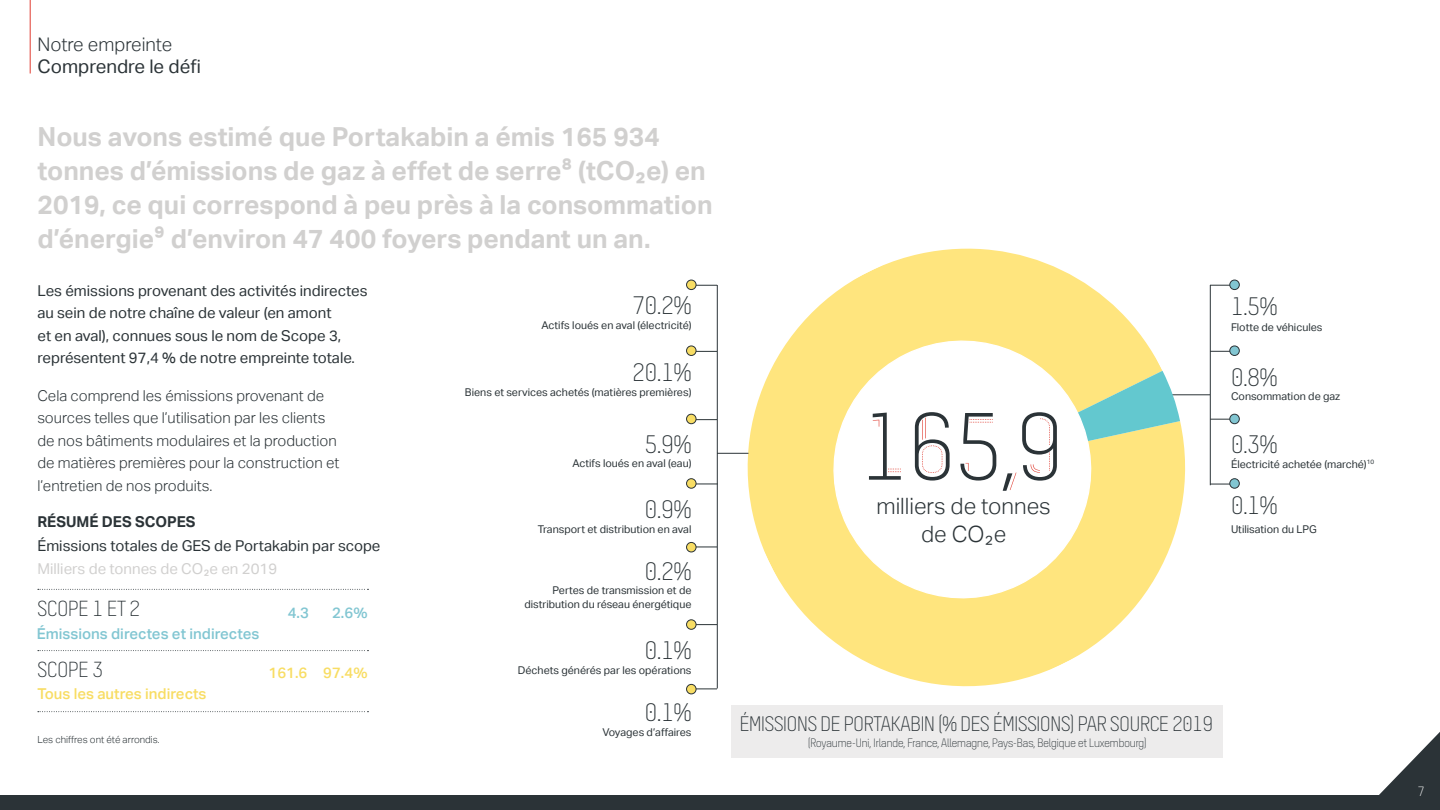
<style>
.page{position:relative;width:1440px;height:810px;background:#fff}
.page>*{position:absolute;margin:0;border:0;box-sizing:border-box;transform-origin:0 0}
.t1{font:85.5px "Modula Hero Part 1";color:#2b3337}
.t2{font:700 26.25px/33.8px "Aktiv Grotesk";color:#d1d0cf}
.t3{font:22.65px "Modula Text";color:#2b3337}
.t4{font:300 22.5px/27.8px "Aktiv Grotesk";color:#2b3337;text-align:center}
.t5{font:19.5px "Modula Text";color:#2b3337}
.t6{font:18.75px "Modula Hero Part 1";letter-spacing:-.01em;color:#2b3337}
.t7{font:18.75px "Aktiv Grotesk";color:#2b3337}
.t8{font:300 18.75px "Aktiv Grotesk";color:#2b3337}
.t9{font:15px/22.5px "Aktiv Grotesk";color:#2b3337}
.t10{font:300 15px/22.5px "Aktiv Grotesk";color:#2b3337}
.t11{font:500 15px "Aktiv Grotesk";color:#82c6d2}
.t12{font:500 15px "Aktiv Grotesk";color:#f8dd64}
.t13{font:15px "Aktiv Grotesk";color:#d1d0cf}
.t14{font:700 15px "Aktiv Grotesk";color:#2b3337}
.t15{font:12px "Modula Text";color:#fff}
.t16{font:10.88px "Modula Text";color:#2b3337}
.t17{font:10.73px/13.7px "Aktiv Grotesk";color:#2b3337;text-align:right}
.t18{font:300 9.75px "Aktiv Grotesk";color:#2b3337}
</style>
<div class="page">
<svg style="left:1379px;top:732px;width:61px;height:63px"></svg>
<hr style="left:30px;top:0;width:1px;height:74px;background:#e03c31">
<div style="left:0;top:795px;width:1440px;height:15px;background:#2b3337"></div>
<svg style="left:696px;top:419px;width:21px;height:1px"></svg>
<div style="left:687px;top:414px;width:9px;height:10px;background:#f8dd64;border-radius:50%"></div>
<div style="left:686px;top:414px;width:10px;height:10px;border:1px solid #2b3337;border-radius:50%"></div>
<svg style="left:38px;top:589px;width:331px;height:1px"></svg>
<svg style="left:38px;top:711px;width:331px;height:1px"></svg>
<div style="left:731px;top:705px;width:491px;height:53px;background:#edecec"></div>
<svg style="left:38px;top:650px;width:331px;height:1px"></svg>
<svg style="left:696px;top:285px;width:21px;height:1px"></svg>
<div style="left:687px;top:280px;width:9px;height:10px;background:#f8dd64;border-radius:50%"></div>
<div style="left:686px;top:280px;width:10px;height:10px;border:1px solid #2b3337;border-radius:50%"></div>
<svg style="left:696px;top:351px;width:21px;height:1px"></svg>
<div style="left:687px;top:346px;width:9px;height:9px;background:#f8dd64;border-radius:50%"></div>
<div style="left:686px;top:346px;width:10px;height:10px;border:1px solid #2b3337;border-radius:50%"></div>
<svg style="left:696px;top:484px;width:21px;height:1px"></svg>
<div style="left:687px;top:479px;width:9px;height:9px;background:#f8dd64;border-radius:50%"></div>
<div style="left:686px;top:478px;width:10px;height:11px;border:1px solid #2b3337;border-radius:50%"></div>
<svg style="left:696px;top:547px;width:21px;height:1px"></svg>
<div style="left:687px;top:542px;width:9px;height:10px;background:#f8dd64;border-radius:50%"></div>
<div style="left:686px;top:542px;width:10px;height:10px;border:1px solid #2b3337;border-radius:50%"></div>
<svg style="left:696px;top:624px;width:21px;height:1px"></svg>
<div style="left:687px;top:620px;width:9px;height:9px;background:#f8dd64;border-radius:50%"></div>
<div style="left:686px;top:620px;width:10px;height:10px;border:1px solid #2b3337;border-radius:50%"></div>
<hr style="left:1210px;top:285px;width:1px;height:200px;background:#2b3337">
<svg style="left:1210px;top:285px;width:20px;height:1px"></svg>
<div style="left:1230px;top:280px;width:9px;height:10px;background:#82c6d2;border-radius:50%"></div>
<div style="left:1230px;top:280px;width:10px;height:10px;border:1px solid #2b3337;border-radius:50%"></div>
<hr style="left:1159px;top:395px;width:51px;height:1px;background:#2b3337">
<svg style="left:727px;top:248px;width:479px;height:439px"></svg>
<svg style="left:1110px;top:371px;width:70px;height:96px;background:#b9d9a9"></svg>
<svg style="left:814px;top:321px;width:296px;height:295px"></svg>
<svg style="left:1211px;top:351px;width:19px;height:1px"></svg>
<svg style="left:1210px;top:419px;width:20px;height:1px"></svg>
<div style="left:1230px;top:346px;width:9px;height:9px;background:#82c6d2;border-radius:50%"></div>
<div style="left:1230px;top:346px;width:10px;height:10px;border:1px solid #2b3337;border-radius:50%"></div>
<div style="left:1230px;top:414px;width:9px;height:10px;background:#82c6d2;border-radius:50%"></div>
<div style="left:1230px;top:414px;width:10px;height:10px;border:1px solid #2b3337;border-radius:50%"></div>
<svg style="left:1210px;top:484px;width:20px;height:1px"></svg>
<div style="left:1230px;top:479px;width:9px;height:9px;background:#82c6d2;border-radius:50%"></div>
<div style="left:1230px;top:478px;width:10px;height:11px;border:1px solid #2b3337;border-radius:50%"></div>
<hr style="left:717px;top:285px;width:1px;height:403px;background:#2b3337">
<hr style="left:717px;top:453px;width:31px;height:1px;background:#2b3337">
<svg style="left:696px;top:689px;width:21px;height:1px"></svg>
<div style="left:687px;top:684px;width:9px;height:10px;background:#f8dd64;border-radius:50%"></div>
<div style="left:686px;top:684px;width:10px;height:10px;border:1px solid #2b3337;border-radius:50%"></div>
<p class="t8" style="left:38px;top:33px;width:136px">Notre empreinte</p>
<p class="t7" style="left:38px;top:56px;width:165px">Comprendre le défi</p>
<p class="t2" style="left:38px;top:120px;width:677px">Nous avons estimé que Portakabin a émis 165 934 tonnes d’émissions de gaz à effet de serre8 (tCO2e) en 2019, ce qui correspond à peu près à la consommation d’énergie9 d’environ 47 400 foyers pendant un an.</p>
<p class="t9" style="left:38px;top:279px;width:331px">Les émissions provenant des activités indirectes au sein de notre chaîne de valeur (en amont<br>et en aval), connues sous le nom de Scope 3, représentent 97,4 % de notre empreinte totale.</p>
<p class="t10" style="left:38px;top:384px;width:303px">Cela comprend les émissions provenant de sources telles que l’utilisation par les clients de nos bâtiments modulaires et la production de matières premières pour la construction et l’entretien de nos produits.</p>
<p class="t14" style="left:38px;top:513px;width:160px">RÉSUMÉ DES SCOPES</p>
<p class="t9" style="left:38px;top:534px;width:345px">Émissions totales de GES de Portakabin par scope</p>
<p class="t13" style="left:38px;top:560px;width:241px">Milliers de tonnes de CO2e en 2019</p>
<p class="t5" style="left:38px;top:596px;width:104px">SCOPE 1 ET 2</p>
<p class="t11" style="left:37px;top:625px;width:224px">Émissions directes et indirectes</p>
<p class="t5" style="left:38px;top:657px;width:67px">SCOPE 3</p>
<p class="t12" style="left:38px;top:685px;width:171px">Tous les autres indirects</p>
<p class="t18" style="left:38px;top:734px;width:124px">Les chiffres ont été arrondis.</p>
<p class="t11" style="left:288px;top:604px;width:23px">4.3</p>
<p class="t11" style="left:332px;top:604px;width:37px">2.6%</p>
<p class="t12" style="left:269px;top:664px;width:40px">161.6</p>
<p class="t12" style="left:323px;top:664px;width:46px">97.4%</p>
<p class="t3" style="left:632px;top:291px;width:61px">70.2%</p>
<p class="t17" style="left:542px;top:319px;width:151px">Actifs loués en aval (électricité)</p>
<p class="t3" style="left:632px;top:358px;width:61px">20.1%</p>
<p class="t17" style="left:465px;top:386px;width:228px">Biens et services achetés (matières premières)</p>
<p class="t3" style="left:645px;top:430px;width:48px">5.9%</p>
<p class="t17" style="left:572px;top:457px;width:121px">Actifs loués en aval (eau)</p>
<p class="t3" style="left:645px;top:495px;width:48px">0.9%</p>
<p class="t17" style="left:538px;top:522px;width:155px">Transport et distribution en aval</p>
<p class="t3" style="left:645px;top:556px;width:48px">0.2%</p>
<p class="t17" style="left:524px;top:584px;width:169px">Pertes de transmission et de distribution du réseau énergétique</p>
<p class="t3" style="left:645px;top:636px;width:48px">0.1%</p>
<p class="t17" style="left:518px;top:663px;width:175px">Déchets générés par les opérations</p>
<p class="t3" style="left:645px;top:698px;width:48px">0.1%</p>
<p class="t17" style="left:602px;top:725px;width:91px">Voyages d’affaires</p>
<p class="t1" style="left:861px;top:392px;width:204px">165,9</p>
<p class="t4" style="left:877px;top:493px;width:176px">milliers de tonnes de CO2e</p>
<p class="t3" style="left:1231px;top:292px;width:48px">1.5%</p>
<p class="t17" style="left:1231px;top:320px;width:93px">Flotte de véhicules</p>
<p class="t3" style="left:1231px;top:363px;width:48px">0.8%</p>
<p class="t17" style="left:1231px;top:389px;width:111px">Consommation de gaz</p>
<p class="t3" style="left:1231px;top:430px;width:48px">0.3%</p>
<p class="t17" style="left:1231px;top:457px;width:145px">Électricité achetée (marché)<sup>10</sup></p>
<p class="t3" style="left:1231px;top:491px;width:48px">0.1%</p>
<p class="t17" style="left:1231px;top:522px;width:87px">Utilisation du LPG</p>
<p class="t6" style="left:740px;top:712px;width:475px">ÉMISSIONS DE PORTAKABIN (% DES ÉMISSIONS) PAR SOURCE 2019</p>
<p class="t16" style="left:808px;top:736px;width:340px">(Royaume-Uni, Irlande, France, Allemagne, Pays-Bas, Belgique et Luxembourg)</p>
<p class="t15" style="left:1418px;top:783px;width:8px">7</p>
</div>
